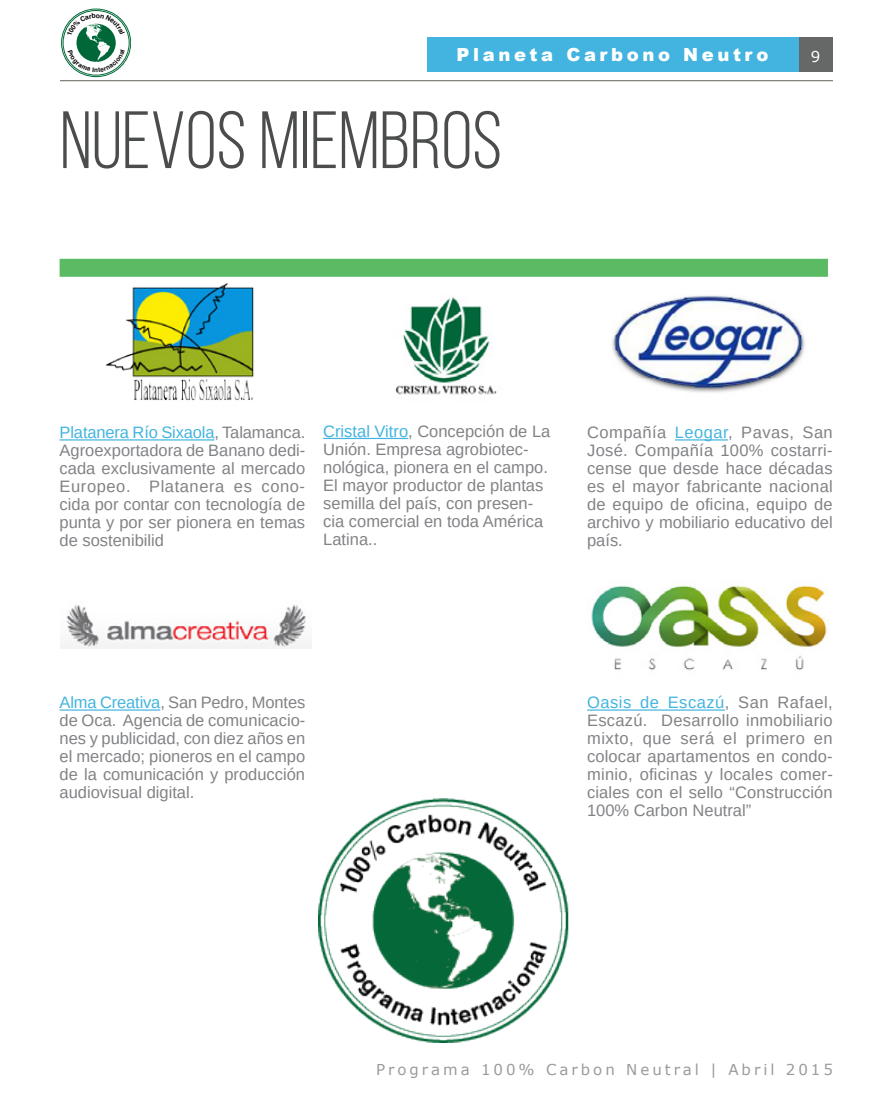
<style>
.page{position:relative;width:893px;height:1106px;background:#fff}
.page>*{position:absolute;margin:0;border:0;box-sizing:border-box;transform-origin:0 0}
.t1{font:81px "Bebas Neue";color:#4b4d4d}
.t2{font:900 18px "Arial";letter-spacing:.2em;color:#fff}
.t3{font:16.5px/18px "Arimo";color:#808285;text-align:justify}
.t4{font:15px "Verdana";letter-spacing:.2em;color:#999b9c}
.t5{font:15px "Verdana";color:#fff}
.s1{color:#42b4df}
</style>
<div class="page">
<div style="left:798px;top:38px;width:35px;height:34px;background:#666767"></div>
<div style="left:427px;top:38px;width:371px;height:34px;background:#42b4df"></div>
<hr style="left:60px;top:80px;width:773px;height:1px;background:#73776c">
<div style="left:63px;top:10px;width:66px;height:65px;border:1px solid #006838;border-radius:50%"></div>
<div style="left:61px;top:9px;width:70px;height:68px;border:1px solid #006838;border-radius:50%"></div>
<hr style="left:60px;top:439px;width:154px;height:1px;background:#42b4df">
<hr style="left:60px;top:709px;width:100px;height:1px;background:#42b4df">
<hr style="left:323px;top:438px;width:85px;height:1px;background:#42b4df">
<hr style="left:675px;top:439px;width:53px;height:1px;background:#42b4df">
<hr style="left:587px;top:709px;width:138px;height:1px;background:#42b4df">
<div style="left:60px;top:259px;width:768px;height:18px;background:#5abb64"></div>
<img style="left:107px;top:283px;width:147px;height:118px">
<img style="left:395px;top:296px;width:102px;height:99px">
<img style="left:612px;top:295px;width:193px;height:98px">
<img style="left:60px;top:604px;width:252px;height:44px">
<img style="left:591px;top:585px;width:237px;height:86px">
<img style="left:319px;top:798px;width:250px;height:244px">
<svg style="left:67px;top:13px;width:58px;height:59px"></svg>
<p class="t2" style="left:457px;top:42px;width:313px">Planeta Carbono Neutro</p>
<p class="t5" style="left:811px;top:46px;width:11px">9</p>
<h1 class="t1" style="left:60px;top:97px;width:444px">NUEVOS MIEMBROS</h1>
<p class="t3" style="left:60px;top:423px;width:247px"><span class="s1">Platanera Río Sixaola</span>, Talamanca.<br>Agroexportadora de Banano dedi&shy;cada exclusivamente al mercado Europeo. Platanera es cono&shy;cida por contar con tecnología de punta y por ser pionera en temas de sostenibilid</p>
<p class="t3" style="left:323px;top:422px;width:229px;text-align:left"><span class="s1">Cristal Vitro</span>, Concepción de La<br>Unión. Empresa agrobiotec&shy;nológica, pionera en el campo.<br>El mayor productor de plantas semilla del país, con presen&shy;cia comercial en toda América<br>Latina..</p>
<p class="t3" style="left:587px;top:423px;width:247px">Compañía <span class="s1">Leogar</span>, Pavas, San José. Compañía 100% costarri&shy;cense que desde hace décadas es el mayor fabricante nacional de equipo de oficina, equipo de archivo y mobiliario educativo del país.</p>
<p class="t3" style="left:60px;top:693px;width:247px"><span class="s1">Alma Creativa</span>, San Pedro, Montes de Oca. Agencia de comunicacio&shy;nes y publicidad, con diez años en el mercado; pioneros en el campo de la comunicación y producción audiovisual digital.</p>
<p class="t3" style="left:587px;top:693px;width:247px"><span class="s1">Oasis de Escazú</span>, San Rafael, Escazú. Desarrollo inmobiliario mixto, que será el primero en colocar apartamentos en condo&shy;minio, oficinas y locales comer&shy;ciales con el sello “Construcción 100% Carbon Neutral”</p>
<p class="t4" style="left:376px;top:1058px;width:458px">Programa 100% Carbon Neutral | Abril 2015</p>
</div>
